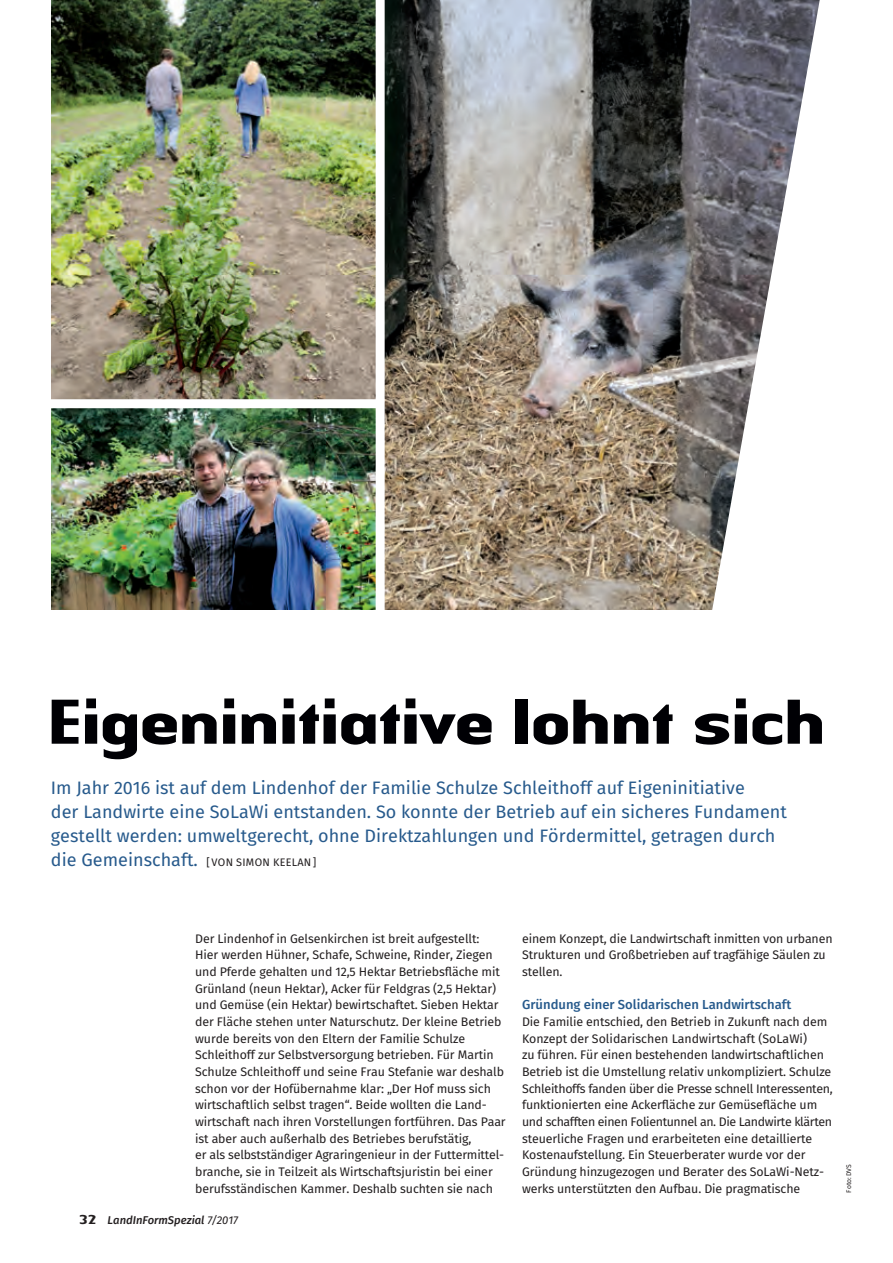
<style>
.page{position:relative;width:893px;height:1263px;background:#fff}
.page>*{position:absolute;margin:0;border:0;box-sizing:border-box;transform-origin:0 0}
.t1{font:700 66px "Authentic Sans Std";letter-spacing:-.05em;color:#000004}
.t2{font:18px/24px "Fira Sans";color:#275a8c}
.t3{font:500 13.05px "Fira Sans";color:#275a8c}
.t4{font:12.3px/16.6px "Fira Sans";letter-spacing:-.01em;color:#231f20}
.t5{font:italic 500 11.25px "Fira Sans";color:#231f20}
.t6{font:6.75px "Fira Sans";letter-spacing:-.01em;color:#231f20}
.s1{font-size:10.8px;color:#231f20}
.s2{font-family:"Authentic Sans Std";font-weight:700;font-style:normal;font-size:13.5px}
.s3{font-weight:400}
</style>
<div class="page">
<img style="left:385px;top:0;width:322px;height:610px">
<img style="left:51px;top:408px;width:325px;height:202px">
<img style="left:51px;top:0;width:325px;height:399px">
<svg style="left:707px;top:0;width:113px;height:610px"></svg>
<h1 class="t1" style="left:47px;top:679px;width:781px">Eigeninitiative lohnt sich</h1>
<p class="t2" style="left:51px;top:777px;width:737px">Im Jahr 2016 ist auf dem Lindenhof der Familie Schulze Schleithoff auf Eigeninitiative<br>der Landwirte eine SoLaWi entstanden. So konnte der Betrieb auf ein sicheres Fundament gestellt werden: umweltgerecht, ohne Direktzahlungen und Fördermittel, getragen durch die Gemeinschaft. <span class="s1">[ VON SIMON KEELAN]</span></p>
<p class="t4" style="left:195px;top:931px;width:312px">Der Lindenhof in Gelsenkirchen ist breit aufgestellt:<br>Hier werden Hühner, Schafe, Schweine, Rinder, Ziegen und Pferde gehalten und 12,5 Hektar Betriebsfläche mit Grünland (neun Hektar), Acker für Feldgras (2,5 Hektar) und Gemüse (ein Hektar) bewirtschaftet. Sieben Hektar der Fläche stehen unter Naturschutz. Der kleine Betrieb wurde bereits von den Eltern der Familie Schulze Schleithoff zur Selbstversorgung betrieben. Für Martin Schulze Schleithoff und seine Frau Stefanie war deshalb schon vor der Hofübernahme klar: „Der Hof muss sich wirtschaftlich selbst tragen“. Beide wollten die Land&shy;wirtschaft nach ihren Vorstellungen fortführen. Das Paar ist aber auch außerhalb des Betriebes berufstätig,<br>er als selbstständiger Agraringenieur in der Futtermittel&shy;branche, sie in Teilzeit als Wirtschaftsjuristin bei einer berufsständischen Kammer. Deshalb suchten sie nach</p>
<p class="t4" style="left:522px;top:931px;width:312px">einem Konzept, die Landwirtschaft inmitten von urbanen<br>Strukturen und Großbetrieben auf tragfähige Säulen zu stellen.</p>
<p class="t3" style="left:522px;top:996px;width:271px">Gründung einer Solidarischen Landwirtschaft</p>
<p class="t4" style="left:522px;top:1014px;width:312px">Die Familie entschied, den Betrieb in Zukunft nach dem Konzept der Solidarischen Landwirtschaft (SoLaWi)<br>zu führen. Für einen bestehenden landwirtschaftlichen Betrieb ist die Umstellung relativ unkompliziert. Schulze Schleithoffs fanden über die Presse schnell Interessenten, funktionierten eine Ackerfläche zur Gemüsefläche um und schafften einen Folientunnel an. Die Landwirte klärten steuerliche Fragen und erarbeiteten eine detaillierte Kostenaufstellung. Ein Steuerberater wurde vor der Gründung hinzugezogen und Berater des SoLaWi-Netz&shy;werks unterstützten den Aufbau. Die pragmatische</p>
<p class="t5" style="left:79px;top:1212px;width:161px"><span class="s2">32</span> LandInFormSpezial <span class="s3">7/2017</span></p>
<p class="t6" style="left:844px;top:1192px;width:30px;rotate:-90deg">Foto: DVS</p>
</div>
